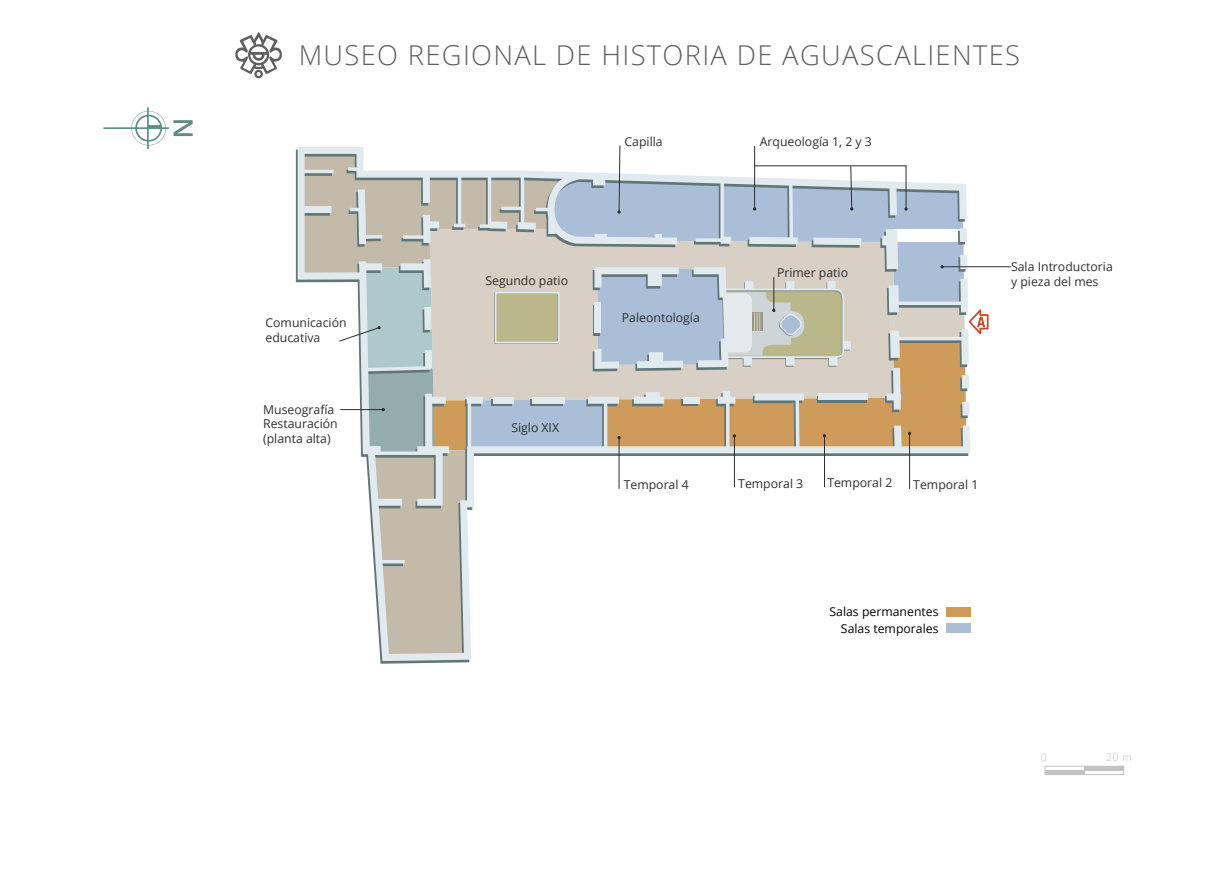
<style>
.page{position:relative;width:1225px;height:875px;background:#fff}
.page>*{position:absolute;margin:0;border:0;box-sizing:border-box;transform-origin:0 0}
.t1{font:300 27.3px "Open Sans";letter-spacing:.05em;color:#5e5f5e}
.t2{font:12.25px/14.7px "Open Sans";color:#2f2f2f}
.t3{font:12.25px/16.6px "Open Sans";color:#040503;text-align:right}
.t4{font:300 10.5px "Open Sans";color:#c3c3c3}
</style>
<div class="page">
<hr style="left:942px;top:266px;width:69px;height:1px;background:#2e2e2e">
<svg style="left:301px;top:145px;width:688px;height:512px"></svg>
<div style="left:946px;top:607px;width:25px;height:10px;background:#ce9b5a"></div>
<div style="left:946px;top:624px;width:25px;height:9px;background:#abbed7"></div>
<svg style="left:103px;top:107px;width:90px;height:42px"></svg>
<div style="left:1045px;top:766px;width:79px;height:9px;border:1px solid #c3c3c3"></div>
<hr style="left:1084px;top:766px;width:40px;height:4px;background:#c3c3c3">
<div style="left:1045px;top:770px;width:39px;height:5px;background:#c3c3c3"></div>
<svg style="left:235px;top:32px;width:47px;height:46px"></svg>
<h1 class="t1" style="left:299px;top:36px;width:723px">MUSEO REGIONAL DE HISTORIA DE AGUASCALIENTES</h1>
<p class="t2" style="left:265px;top:315px;width:83px">Comunicación educativa</p>
<p class="t2" style="left:263px;top:402px;width:76px">Museografía<br>Restauración (planta alta)</p>
<p class="t2" style="left:486px;top:273px;width:84px">Segundo patio</p>
<p class="t2" style="left:511px;top:420px;width:49px">Siglo XIX</p>
<p class="t2" style="left:625px;top:133px;width:40px">Capilla</p>
<p class="t2" style="left:622px;top:310px;width:79px">Paleontología</p>
<p class="t2" style="left:760px;top:134px;width:114px">Arqueología 1, 2 y 3</p>
<p class="t2" style="left:777px;top:265px;width:73px">Primer patio</p>
<p class="t2" style="left:1011px;top:259px;width:103px">Sala Introductoria y pieza del mes</p>
<p class="t2" style="left:624px;top:477px;width:67px">Temporal 4</p>
<p class="t2" style="left:738px;top:475px;width:67px">Temporal 3</p>
<p class="t2" style="left:827px;top:475px;width:67px">Temporal 2</p>
<p class="t2" style="left:913px;top:477px;width:67px">Temporal 1</p>
<p class="t3" style="left:830px;top:603px;width:111px">Salas permanentes<br>Salas temporales</p>
<p class="t4" style="left:1041px;top:750px;width:7px">0</p>
<p class="t4" style="left:1106px;top:750px;width:27px">20 m</p>
</div>
